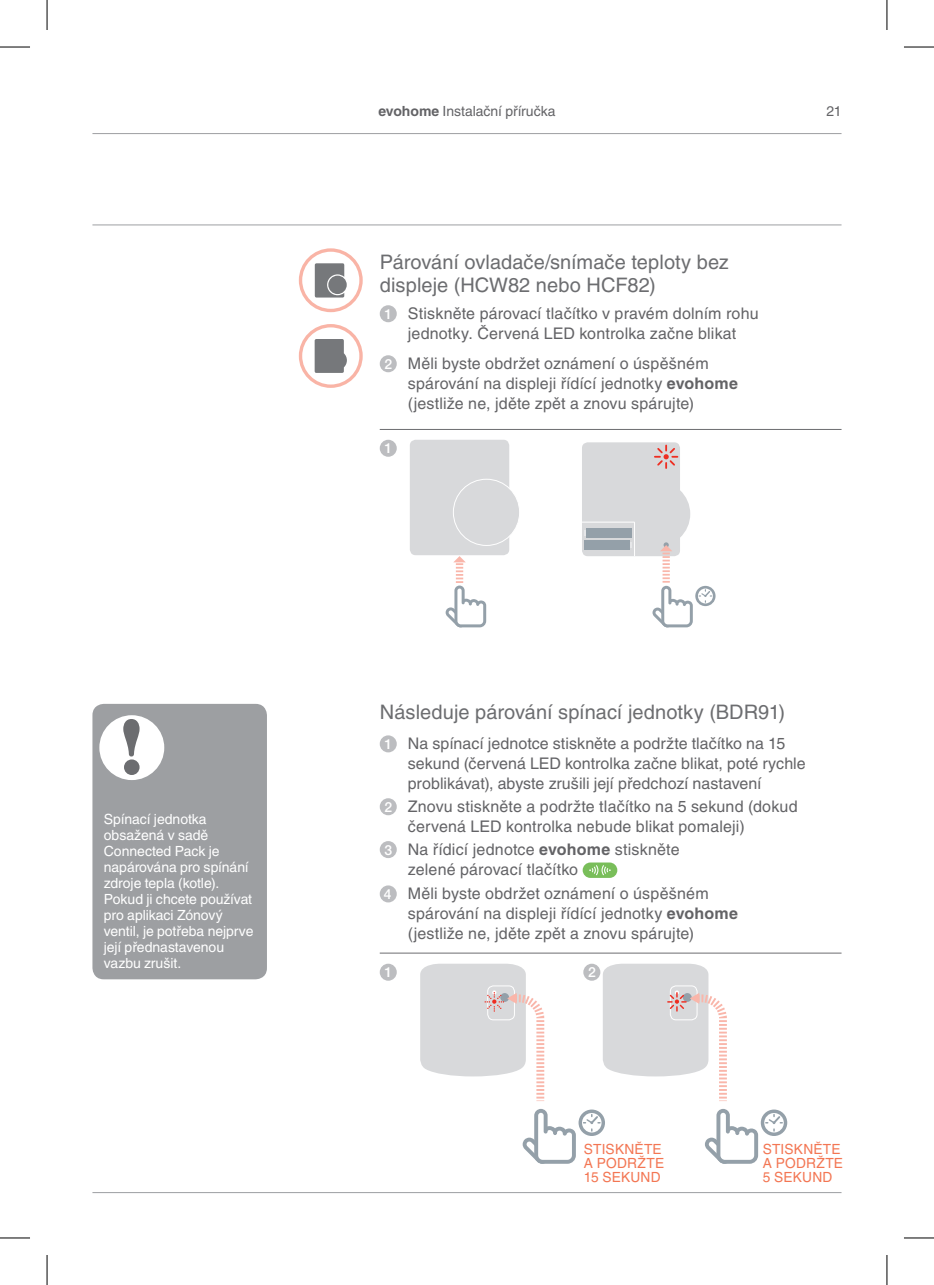
<style>
.page{position:relative;width:934px;height:1285px;background:#fff}
.page>*{position:absolute;margin:0;border:0;box-sizing:border-box;transform-origin:0 0}
.t1{font:72px "Stencil Std";color:#6c6d70}
.t2{font:20px/23.2px "Helvetica CE";letter-spacing:.005em;color:#6c6d70}
.t3{font:16px/20px "Helvetica CE";letter-spacing:.01em;color:#636366}
.t4{font:14px/16px "Helvetica CE";letter-spacing:-.005em;color:#fff}
.t5{font:14px/14px "Helvetica CE";letter-spacing:.015em;color:#f37653}
.t6{font:14px "Helvetica CE";letter-spacing:-.005em;color:#636366}
.t7{font:500 14px "Helvetica Neue";color:#fff}
.s1{font-weight:700}
.s2{font-family:"Helvetica Neue";font-weight:500;font-size:14px;color:#fff}
</style>
<div class="page">
<hr style="left:92px;top:224px;width:749px;height:1px;background:#9d9fa2">
<hr style="left:92px;top:1192px;width:749px;height:1px;background:#9d9fa2">
<hr style="left:92px;top:133px;width:749px;height:1px;background:#9d9fa2">
<div style="left:379px;top:305px;width:17px;height:17px;background:#bcbdc0;border-radius:50%"></div>
<div style="left:379px;top:355px;width:17px;height:17px;background:#bcbdc0;border-radius:50%"></div>
<div style="left:379px;top:735px;width:17px;height:17px;background:#bcbdc0;border-radius:50%"></div>
<div style="left:379px;top:798px;width:17px;height:17px;background:#bcbdc0;border-radius:50%"></div>
<div style="left:379px;top:841px;width:17px;height:17px;background:#bcbdc0;border-radius:50%"></div>
<svg style="left:582px;top:862px;width:35px;height:16px"></svg>
<div style="left:379px;top:885px;width:17px;height:17px;background:#bcbdc0;border-radius:50%"></div>
<div style="left:92px;top:704px;width:175px;height:275px;background:#9d9fa2;border-radius:11px"></div>
<div style="left:99px;top:715px;width:65px;height:65px;background:#fff;border-radius:50%"></div>
<svg style="left:582px;top:442px;width:133px;height:185px"></svg>
<hr style="left:379px;top:429px;width:462px;height:1px;background:#6c6d70">
<div style="left:379px;top:440px;width:17px;height:17px;background:#bcbdc0;border-radius:50%"></div>
<div style="left:409px;top:440px;width:100px;height:115px;background:#d8d9db;border-radius:6px"></div>
<div style="left:453px;top:479px;width:66px;height:66px;background:#d8d9db;border-radius:50%"></div>
<div style="left:452px;top:479px;width:68px;height:67px;border:1px solid #fff;border-radius:50%"></div>
<svg style="left:445px;top:556px;width:41px;height:71px"></svg>
<svg style="left:420px;top:963px;width:366px;height:200px"></svg>
<hr style="left:379px;top:952px;width:462px;height:1px;background:#6c6d70">
<div style="left:379px;top:963px;width:17px;height:17px;background:#bcbdc0;border-radius:50%"></div>
<div style="left:583px;top:963px;width:17px;height:17px;background:#bcbdc0;border-radius:50%"></div>
<svg style="left:299px;top:248px;width:63px;height:64px"></svg>
<svg style="left:299px;top:324px;width:63px;height:64px"></svg>
<hr style="left:0;top:47px;width:30px;height:1px;background:#000">
<hr style="left:903px;top:47px;width:30px;height:1px;background:#000">
<hr style="left:0;top:1237px;width:30px;height:1px;background:#000">
<hr style="left:903px;top:1237px;width:30px;height:1px;background:#000">
<hr style="left:47px;top:0;width:1px;height:30px;background:#000">
<hr style="left:47px;top:1255px;width:1px;height:30px;background:#000">
<hr style="left:886px;top:0;width:1px;height:30px;background:#000">
<hr style="left:886px;top:1255px;width:1px;height:30px;background:#000">
<h1 class="t1" style="left:118px;top:700px;width:29px">!</h1>
<p class="t4" style="left:104px;top:811px;width:151px">Spínací jednotka obsažená v sadě<br>Connected Pack je napárována pro spínání zdroje tepla (kotle).<br>Pokud ji chcete používat pro aplikaci Zónový ventil, je potřeba nejprve její přednastavenou vazbu zrušit.</p>
<p class="t6" style="left:378px;top:103px;width:179px"><span class="s1">evohome</span> Instalační příručka</p>
<p class="t6" style="left:826px;top:103px;width:17px">21</p>
<p class="t2" style="left:379px;top:250px;width:350px">Párování ovladače/snímače teploty bez displeje (HCW82 nebo HCF82)</p>
<p class="t3" style="left:384px;top:303px;width:375px;text-align:center"><span class="s2">1</span> Stiskněte párovací tlačítko v pravém dolním rohu jednotky. Červená LED kontrolka začne blikat</p>
<p class="t3" style="left:407px;top:353px;width:331px;text-indent:-23px"><span class="s2">2</span> Měli byste obdržet oznámení o úspěšném spárování na displeji řídící jednotky <span class="s1">evohome </span>(jestliže ne, jděte zpět a znovu spárujte)</p>
<p class="t7" style="left:384px;top:440px;width:9px">1</p>
<p class="t2" style="left:379px;top:700px;width:407px">Následuje párování spínací jednotky (BDR91)</p>
<p class="t3" style="left:407px;top:733px;width:399px;text-indent:-23px"><span class="s2">1</span> Na spínací jednotce stiskněte a podržte tlačítko na 15 sekund (červená LED kontrolka začne blikat, poté rychle problikávat), abyste zrušili její předchozí nastavení</p>
<p class="t3" style="left:407px;top:796px;width:391px;text-indent:-23px"><span class="s2">2</span> Znovu stiskněte a podržte tlačítko na 5 sekund (dokud červená LED kontrolka nebude blikat pomaleji)</p>
<p class="t3" style="left:407px;top:839px;width:273px;text-indent:-23px"><span class="s2">3</span> Na řídicí jednotce <span class="s1">evohome</span> stiskněte zelené párovací tlačítko</p>
<p class="t3" style="left:407px;top:883px;width:331px;text-indent:-24px"><span class="s2">4</span> Měli byste obdržet oznámení o úspěšném spárování na displeji řídící jednotky <span class="s1">evohome </span>(jestliže ne, jděte zpět a znovu spárujte)</p>
<p class="t7" style="left:384px;top:963px;width:9px">1</p>
<p class="t7" style="left:587px;top:963px;width:9px">2</p>
<p class="t5" style="left:583px;top:1142px;width:82px">STISKNĚTE<br>A PODRŽTE<br>15 SEKUND</p>
<p class="t5" style="left:762px;top:1142px;width:82px">STISKNĚTE<br>A PODRŽTE<br>5 SEKUND</p>
</div>
